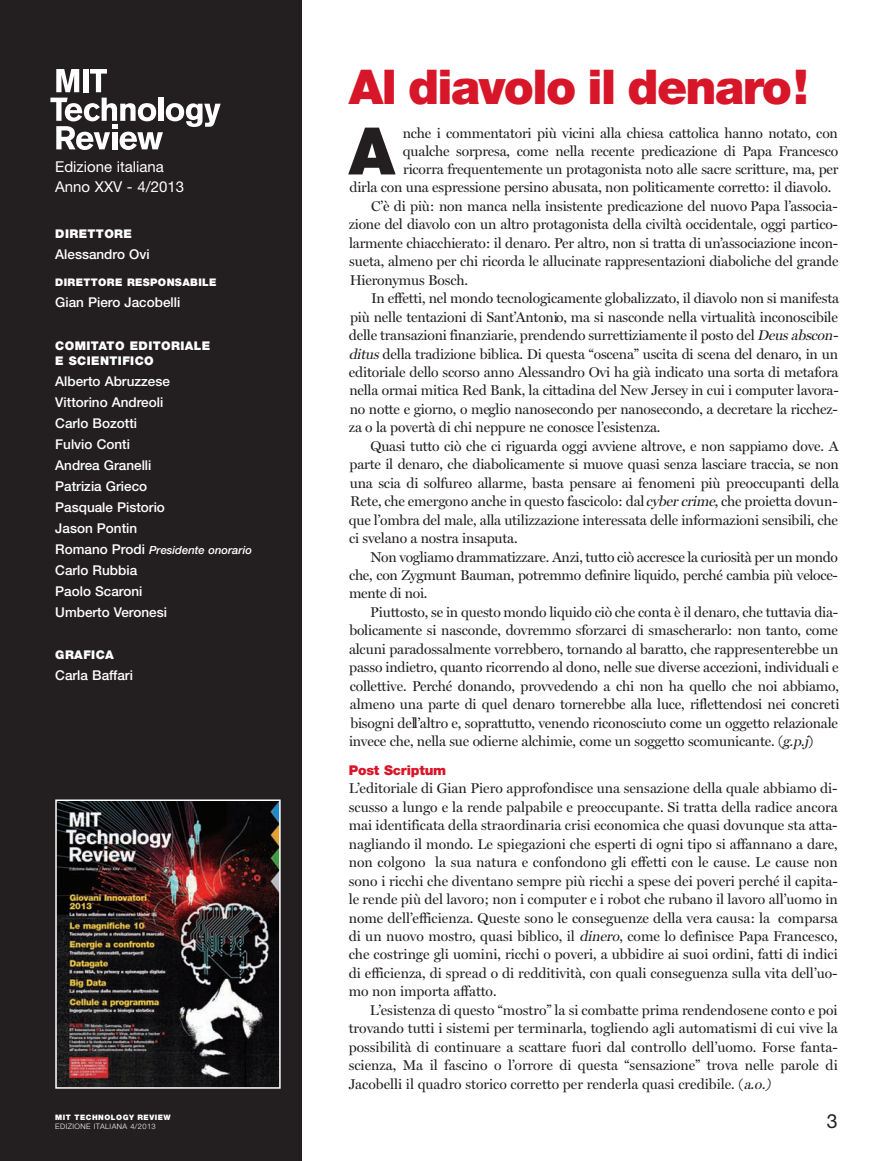
<style>
.page{position:relative;width:893px;height:1161px;background:#fff}
.page>*{position:absolute;margin:0;border:0;box-sizing:border-box;transform-origin:0 0}
.t1{font:900 65.7px "Helvetica Neue LT Std";color:#231f20}
.t2{font:900 48px "Helvetica Neue LT Std";letter-spacing:-.035em;color:#d71729}
.t3{font:19.5px "Helvetica Neue LT Std";color:#231f20}
.t4{font:15px/19.5px "Helvetica Neue LT Std";color:#fff}
.t5{font:14.25px/18.5px "Miller Display";letter-spacing:-.01em;color:#231f20;text-align:justify}
.t6{font:500 13.5px/21px "Helvetica Neue LT Std";color:#fff}
.t7{font:900 13.5px "Helvetica Neue LT Std";letter-spacing:-.015em;color:#d71729}
.t8{font:900 12px/15px "Helvetica Neue LT Std";letter-spacing:.035em;color:#fff}
.t9{font:italic 500 11.25px "Helvetica Neue LT Std";color:#fff}
.t10{font:900 10.5px "Helvetica Neue LT Std";letter-spacing:.035em;color:#fff}
.t11{font:300 7.5px "Helvetica Neue LT Std";letter-spacing:.055em;color:#fff}
.t12{font:900 7.5px "Helvetica Neue LT Std";letter-spacing:.065em;color:#fff}
.s1{font-style:normal;font-size:13.5px}
.s2{font-style:italic}
</style>
<div class="page">
<div style="left:0;top:0;width:302px;height:1161px;background:#231f20"></div>
<div style="left:83px;top:69px;width:5px;height:23px;background:#fff"></div>
<svg style="left:56px;top:69px;width:23px;height:23px"></svg>
<svg style="left:90px;top:69px;width:17px;height:23px"></svg>
<svg style="left:50px;top:98px;width:171px;height:52px"></svg>
<img style="left:58px;top:802px;width:220px;height:284px">
<div style="left:55px;top:799px;width:226px;height:290px;border:2px solid #fff"></div>
<hr style="left:0;top:0;width:1px;height:1161px;background:#fff">
<p class="t4" style="left:55px;top:159px;width:130px">Edizione italiana<br>Anno XXV - 4/2013</p>
<p class="t8" style="left:55px;top:227px;width:78px">DIRETTORE</p>
<p class="t6" style="left:55px;top:245px;width:96px">Alessandro Ovi</p>
<p class="t10" style="left:55px;top:278px;width:163px">DIRETTORE RESPONSABILE</p>
<p class="t6" style="left:55px;top:293px;width:127px">Gian Piero Jacobelli</p>
<p class="t8" style="left:55px;top:339px;width:157px">COMITATO EDITORIALE<br>E SCIENTIFICO</p>
<p class="t6" style="left:55px;top:372px;width:116px">Alberto Abruzzese<br>Vittorino Andreoli<br>Carlo Bozotti<br>Fulvio Conti<br>Andrea Granelli<br>Patrizia Grieco<br>Pasquale Pistorio<br>Jason Pontin</p>
<p class="t9" style="left:55px;top:546px;width:198px"><span class="s1">Romano Prodi</span> Presidente onorario</p>
<p class="t6" style="left:55px;top:561px;width:113px">Carlo Rubbia<br>Paolo Scaroni<br>Umberto Veronesi</p>
<p class="t8" style="left:55px;top:648px;width:60px">GRAFICA</p>
<p class="t6" style="left:55px;top:666px;width:79px">Carla Baffari</p>
<h2 class="t2" style="left:349px;top:69px;width:461px">Al diavolo il denaro!</h2>
<h1 class="t1" style="left:349px;top:128px;width:48px">A</h1>
<p class="t5" style="left:403px;top:124px;width:437px">nche i commentatori più vicini alla chiesa cattolica hanno notato, con</p>
<p class="t5" style="left:403px;top:142px;width:437px">qualche sorpresa, come nella recente predicazione di Papa Francesco</p>
<p class="t5" style="left:403px;top:160px;width:437px">ricorra frequentemente un protagonista noto alle sacre scritture, ma, per</p>
<p class="t5" style="left:349px;top:178px;width:483px">dirla con una espressione persino abusata, non politicamente corretto: il diavolo.</p>
<p class="t5" style="left:371px;top:197px;width:468px">C’è di più: non manca nella insistente predicazione del nuovo Papa l’associa-</p>
<p class="t5" style="left:349px;top:215px;width:491px">zione del diavolo con un altro protagonista della civiltà occidentale, oggi partico-</p>
<p class="t5" style="left:349px;top:234px;width:491px">larmente chiacchierato: il denaro. Per altro, non si tratta di un’associazione incon-</p>
<p class="t5" style="left:349px;top:252px;width:491px">sueta, almeno per chi ricorda le allucinate rappresentazioni diaboliche del grande</p>
<p class="t5" style="left:350px;top:271px;width:120px">Hieronymus Bosch.</p>
<p class="t5" style="left:371px;top:289px;width:470px">In effetti, nel mondo tecnologicamente globalizzato, il diavolo non si manifesta</p>
<p class="t5" style="left:350px;top:307px;width:489px">più nelle tentazioni di Sant’Antonio, ma si nasconde nella virtualità inconoscibile</p>
<p class="t5" style="left:349px;top:326px;width:493px">delle transazioni finanziarie, prendendo surrettiziamente il posto del <span class="s2">Deus abscon-</span></p>
<p class="t5" style="left:349px;top:344px;width:491px"><span class="s2">ditus</span> della tradizione biblica. Di questa “oscena” uscita di scena del denaro, in un</p>
<p class="t5" style="left:349px;top:363px;width:491px">editoriale dello scorso anno Alessandro Ovi ha già indicato una sorta di metafora</p>
<p class="t5" style="left:349px;top:381px;width:491px">nella ormai mitica Red Bank, la cittadina del New Jersey in cui i computer lavora-</p>
<p class="t5" style="left:350px;top:400px;width:490px">no notte e giorno, o meglio nanosecondo per nanosecondo, a decretare la ricchez-</p>
<p class="t5" style="left:349px;top:418px;width:313px">za o la povertà di chi neppure ne conosce l’esistenza.</p>
<p class="t5" style="left:370px;top:437px;width:470px">Quasi tutto ciò che ci riguarda oggi avviene altrove, e non sappiamo dove. A</p>
<p class="t5" style="left:350px;top:455px;width:491px">parte il denaro, che diabolicamente si muove quasi senza lasciare traccia, se non</p>
<p class="t5" style="left:350px;top:474px;width:491px">una scia di solfureo allarme, basta pensare ai fenomeni più preoccupanti della</p>
<p class="t5" style="left:350px;top:492px;width:489px">Rete, che emergono anche in questo fascicolo: dal <span class="s2">cyber crime</span>, che proietta dovun-</p>
<p class="t5" style="left:349px;top:510px;width:491px">que l’ombra del male, alla utilizzazione interessata delle informazioni sensibili, che</p>
<p class="t5" style="left:349px;top:529px;width:170px">ci svelano a nostra insaputa.</p>
<p class="t5" style="left:370px;top:547px;width:469px">Non vogliamo drammatizzare. Anzi, tutto ciò accresce la curiosità per un mondo</p>
<p class="t5" style="left:349px;top:566px;width:490px">che, con Zygmunt Bauman, potremmo definire liquido, perché cambia più veloce-</p>
<p class="t5" style="left:349px;top:584px;width:80px">mente di noi.</p>
<p class="t5" style="left:370px;top:603px;width:470px">Piuttosto, se in questo mondo liquido ciò che conta è il denaro, che tuttavia dia-</p>
<p class="t5" style="left:349px;top:621px;width:490px">bolicamente si nasconde, dovremmo sforzarci di smascherarlo: non tanto, come</p>
<p class="t5" style="left:349px;top:640px;width:491px">alcuni paradossalmente vorrebbero, tornando al baratto, che rappresenterebbe un</p>
<p class="t5" style="left:349px;top:658px;width:491px">passo indietro, quanto ricorrendo al dono, nelle sue diverse accezioni, individuali e</p>
<p class="t5" style="left:350px;top:676px;width:491px">collettive. Perché donando, provvedendo a chi non ha quello che noi abbiamo,</p>
<p class="t5" style="left:350px;top:695px;width:491px">almeno una parte di quel denaro tornerebbe alla luce, riflettendosi nei concreti</p>
<p class="t5" style="left:350px;top:713px;width:489px">bisogni dell’altro e, soprattutto, venendo riconosciuto come un oggetto relazionale</p>
<p class="t5" style="left:349px;top:732px;width:466px">invece che, nella sue odierne alchimie, come un soggetto scomunicante. (<span class="s2">g.p.j</span>)</p>
<p class="t7" style="left:349px;top:765px;width:99px">Post Scriptum</p>
<p class="t5" style="left:349px;top:779px;width:491px">L’editoriale di Gian Piero approfondisce una sensazione della quale abbiamo di&shy;scusso a lungo e la rende palpabile e preoccupante. Si tratta della radice ancora mai identificata della straordinaria crisi economica che quasi dovunque sta atta&shy;nagliando il mondo. Le spiegazioni che esperti di ogni tipo si affannano a dare, non colgono la sua natura e confondono gli effetti con le cause. Le cause non sono i ricchi che diventano sempre più ricchi a spese dei poveri perché il capita&shy;le rende più del lavoro; non i computer e i robot che rubano il lavoro all’uomo in nome dell’efficienza. Queste sono le conseguenze della vera causa: la comparsa di un nuovo mostro, quasi biblico, il <span class="s2">dinero</span>, come lo definisce Papa Francesco, che costringe gli uomini, ricchi o poveri, a ubbidire ai suoi ordini, fatti di indici di efficienza, di spread o di redditività, con quali conseguenza sulla vita dell’uo&shy;mo non importa affatto.</p>
<p class="t5" style="left:349px;top:1000px;width:491px;text-indent:21px">L’esistenza di questo “mostro” la si combatte prima rendendosene conto e poi trovando tutti i sistemi per terminarla, togliendo agli automatismi di cui vive la possibilità di continuare a scattare fuori dal controllo dell’uomo. Forse fanta&shy;scienza, Ma il fascino o l’orrore di questa “sensazione” trova nelle parole di Jacobelli il quadro storico corretto per renderla quasi credibile. (<span class="s2">a.o.)</span></p>
<p class="t12" style="left:55px;top:1114px;width:117px">MIT TECHNOLOGY REVIEW</p>
<p class="t11" style="left:55px;top:1123px;width:102px">EDIZIONE ITALIANA 4/2013</p>
<h3 class="t3" style="left:827px;top:1114px;width:12px">3</h3>
</div>
